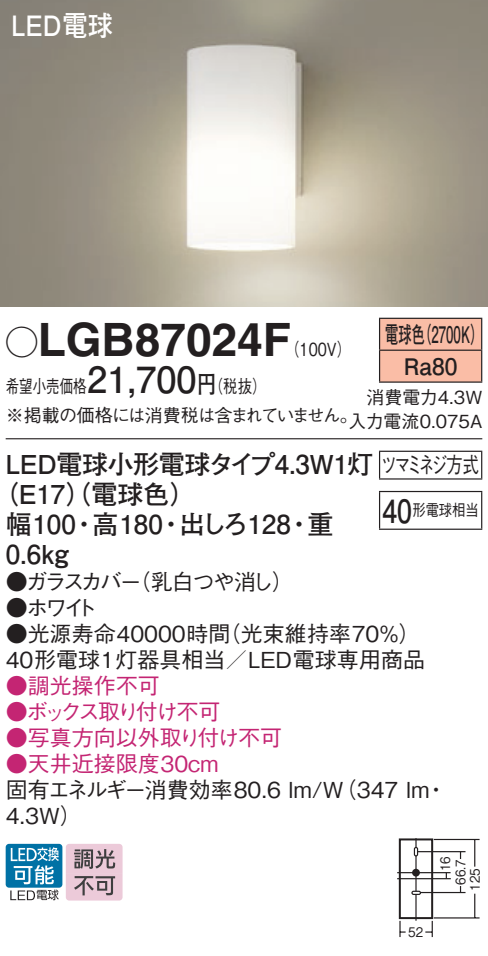
<style>
.page{position:relative;width:488px;height:956px;background:#fff}
.page>*{position:absolute;margin:0;border:0;box-sizing:border-box;transform-origin:0 0}
.t1{font:700 46px "Helvetica LT Std";color:#231f20}
.t2{font:700 28px "Futo Go B101 Pro";color:#fff;scale:.9 1}
.t3{font:700 26px "Futo Go B101 Pro";letter-spacing:-.015em;color:#231f20}
.t4{font:700 22.8px/32px "Futo Go B101 Pro";color:#231f20;text-align:center;scale:.58 1}
.t5{font:500 22px/26px "Gothic BBB Pro";color:#231f20}
.t6{font:500 22px "Gothic BBB Pro";color:#c42573}
.t7{font:500 22px "Gothic BBB Pro";letter-spacing:-.11em;color:#231f20}
.t8{font:500 22px "Gothic BBB Pro";letter-spacing:-.145em;color:#c42573}
.t9{font:500 22px "Gothic BBB Pro";letter-spacing:-.19em;color:#231f20;scale:.73 1}
.t10{font:500 18px/28px "Gothic BBB Pro";letter-spacing:-.035em;color:#231f20;scale:.75 1}
.t11{font:500 18px/24px "Gothic BBB Pro";color:#231f20;text-align:right}
.t12{font:500 18px "Gothic BBB Pro";color:#231f20;scale:.8 1}
.t13{font:500 16px "Gothic BBB Pro";color:#231f20;scale:.83 1}
.t14{font:500 13.2px "Gothic BBB Pro";color:#231f20;scale:.9 1}
.s1{font-family:"Ford Classification 1";font-weight:400;font-size:32px}
.s2{font-family:"Futo Go B101 Pro";font-weight:700;font-size:36px}
.s3{font-family:"Futo Go B101 Pro";font-weight:700;font-size:24px}
.s4{font-family:"Futo Go B101 Pro";font-weight:700;font-size:32px}
</style>
<div class="page">
<img style="left:0;top:0;width:488px;height:306px">
<div style="left:380px;top:319px;width:101px;height:62px;background:#fabda6"></div>
<hr style="left:379px;top:317px;width:103px;height:2px;background:#231f20">
<hr style="left:379px;top:319px;width:1px;height:30px;background:#231f20">
<hr style="left:481px;top:319px;width:1px;height:30px;background:#231f20">
<hr style="left:379px;top:349px;width:103px;height:2px;background:#231f20">
<hr style="left:379px;top:351px;width:1px;height:30px;background:#231f20">
<hr style="left:481px;top:351px;width:1px;height:30px;background:#231f20">
<hr style="left:379px;top:381px;width:103px;height:2px;background:#231f20">
<hr style="left:6px;top:438px;width:476px;height:1px;background:#231f20">
<svg style="left:379px;top:452px;width:1px;height:26px"></svg>
<hr style="left:379px;top:450px;width:103px;height:2px;background:#231f20">
<svg style="left:481px;top:452px;width:1px;height:26px"></svg>
<hr style="left:379px;top:478px;width:103px;height:1px;background:#231f20">
<hr style="left:379px;top:492px;width:1px;height:36px;background:#231f20">
<hr style="left:379px;top:490px;width:103px;height:2px;background:#231f20">
<hr style="left:481px;top:492px;width:1px;height:36px;background:#231f20">
<hr style="left:379px;top:528px;width:103px;height:2px;background:#231f20">
<div style="left:411px;top:890px;width:10px;height:4px;border:1px solid #231f20;border-radius:2px"></div>
<svg style="left:412px;top:868px;width:8px;height:8px"></svg>
<hr style="left:397px;top:871px;width:53px;height:2px;background:#231f20">
<hr style="left:397px;top:877px;width:53px;height:2px;background:#231f20">
<div style="left:413px;top:846px;width:5px;height:10px;border:1px solid #231f20;border-radius:2px"></div>
<svg style="left:399px;top:920px;width:6px;height:16px"></svg>
<svg style="left:425px;top:920px;width:8px;height:16px"></svg>
<hr style="left:417px;top:850px;width:48px;height:2px;background:#231f20">
<hr style="left:433px;top:838px;width:46px;height:2px;background:#231f20">
<hr style="left:433px;top:917px;width:46px;height:1px;background:#231f20">
<hr style="left:420px;top:891px;width:45px;height:2px;background:#231f20">
<svg style="left:459px;top:851px;width:2px;height:7px"></svg>
<svg style="left:474px;top:840px;width:1px;height:26px"></svg>
<svg style="left:474px;top:893px;width:1px;height:24px"></svg>
<hr style="left:415px;top:855px;width:1px;height:36px;background:#231f20">
<svg style="left:415px;top:894px;width:1px;height:26px"></svg>
<div style="left:398px;top:838px;width:35px;height:80px;border:2px solid #231f20"></div>
<div style="left:6px;top:843px;width:56px;height:44px;background:#0071a5;border-radius:3px"></div>
<svg style="left:10px;top:847px;width:49px;height:53px"></svg>
<svg style="left:66px;top:844px;width:56px;height:56px"></svg>
<p class="t2" style="left:11px;top:3px;width:114px">LED電球</p>
<h1 class="t1" style="left:6px;top:311px;width:287px"><span class="s1">A</span>LGB87024F</h1>
<p class="t4" style="left:385px;top:315px;width:171px">電球色（2700K）<br>Ra80</p>
<p class="t11" style="left:348px;top:383px;width:135px">消費電力4.3W入力電流0.075A</p>
<p class="t3" style="left:6px;top:443px;width:369px">LED電球小形電球タイプ4.3W1灯</p>
<p class="t3" style="left:-8px;top:473px;width:206px">（E17（）電球色）</p>
<p class="t3" style="left:6px;top:503px;width:329px">幅100・高180・出しろ128・重</p>
<p class="t3" style="left:6px;top:533px;width:65px">0.6kg</p>
<p class="t7" style="left:6px;top:564px;width:289px">●ガラスカバー（乳白つや消し）</p>
<p class="t5" style="left:6px;top:592px;width:93px">●ホワイト</p>
<p class="t5" style="left:6px;top:618px;width:420px">●光源寿命40000時間（光束維持率70％）<br>40形電球1灯器具相当／LED電球専用商品</p>
<p class="t6" style="left:6px;top:668px;width:155px">●調光操作不可</p>
<p class="t8" style="left:6px;top:694px;width:216px">●ボックス取り付け不可</p>
<p class="t6" style="left:6px;top:720px;width:278px">●写真方向以外取り付け不可</p>
<p class="t6" style="left:6px;top:746px;width:214px">●天井近接限度30cm</p>
<p class="t5" style="left:6px;top:774px;width:443px">固有エネルギー消費効率80.6 lm/W（347 lm・<br>4.3W）</p>
<p class="t12" style="left:285px;top:334px;width:84px">（100V）</p>
<p class="t10" style="left:6px;top:370px;width:471px">希望小売価格<span class="s2">21,700</span><span class="s3">円</span>（税抜）<br>※掲載の価格には消費税は含まれていません。</p>
<p class="t9" style="left:381px;top:447px;width:135px">ツマミネジ方式</p>
<p class="t13" style="left:382px;top:497px;width:118px"><span class="s4">40</span>形電球相当</p>
<p class="t14" style="left:408px;top:921px;width:18px">52</p>
<p class="t14" style="left:434px;top:870px;width:18px;rotate:-90deg">16</p>
<p class="t14" style="left:450px;top:884px;width:30px;rotate:-90deg">66.7</p>
<p class="t14" style="left:464px;top:890px;width:26px;rotate:-90deg">125</p>
</div>
